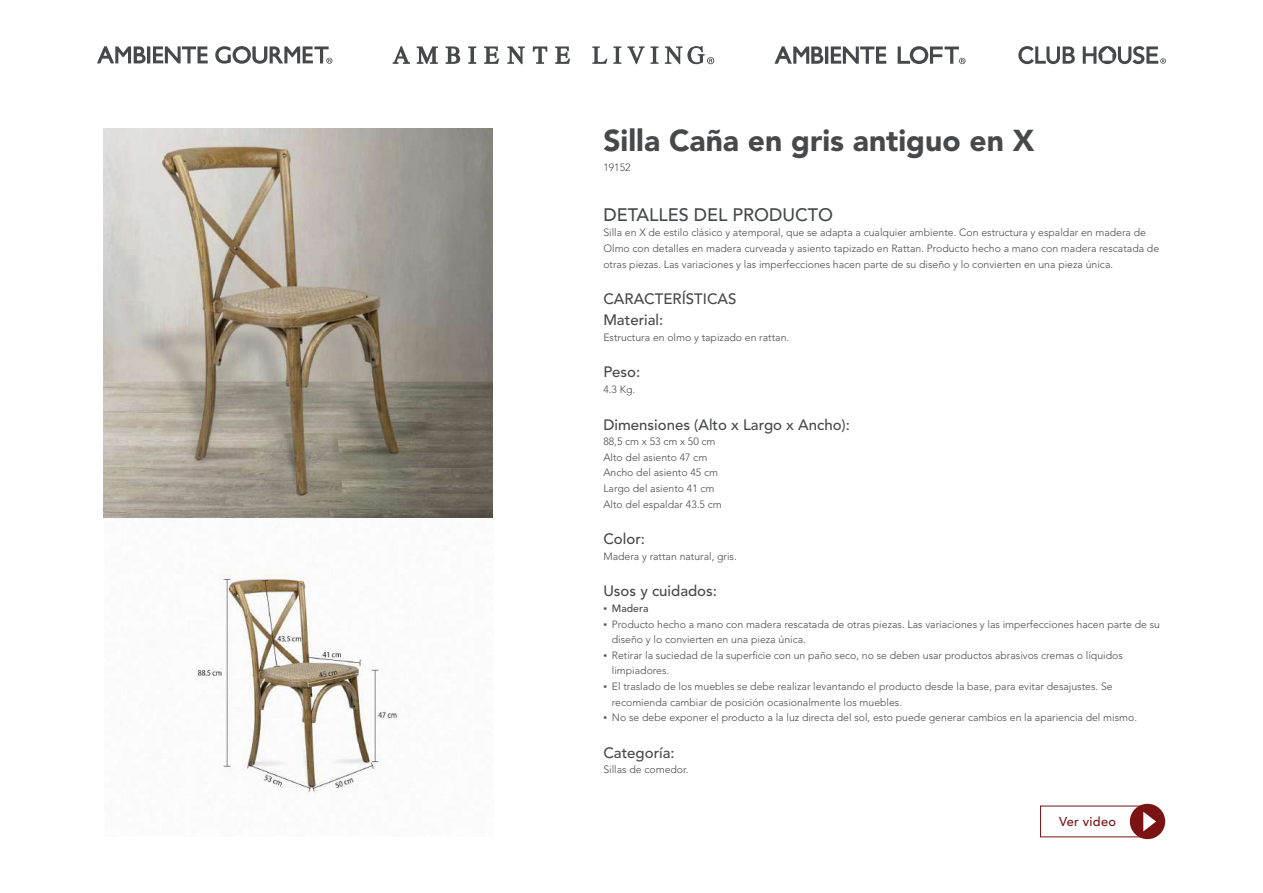
<style>
.page{position:relative;width:1263px;height:893px;background:#fff}
.page>*{position:absolute;margin:0;border:0;box-sizing:border-box;transform-origin:0 0}
.t1{font:900 30px "Avenir LT Std";color:#46494b}
.t2{font:500 18px "Avenir LT Std";color:#46494b}
.t3{font:500 15px/21px "Avenir LT Std";color:#46494b}
.t4{font:500 12.75px "Avenir LT Std";letter-spacing:.02em;color:#7b1214}
.t5{font:300 10.5px/15.6px "Avenir LT Std";color:#46494b}
.t6{font:500 10.5px "Avenir LT Std";color:#46494b}
.s1{font-family:"Times New Roman";font-weight:400}
</style>
<div class="page">
<svg style="left:97px;top:46px;width:49px;height:17px"></svg>
<hr style="left:147px;top:46px;width:3px;height:18px;background:#46494b">
<svg style="left:153px;top:46px;width:55px;height:17px"></svg>
<svg style="left:215px;top:46px;width:117px;height:18px"></svg>
<svg style="left:592px;top:46px;width:15px;height:18px"></svg>
<svg style="left:613px;top:46px;width:8px;height:18px"></svg>
<svg style="left:627px;top:46px;width:31px;height:18px"></svg>
<svg style="left:468px;top:46px;width:8px;height:18px"></svg>
<svg style="left:446px;top:46px;width:14px;height:18px"></svg>
<svg style="left:555px;top:46px;width:15px;height:18px"></svg>
<svg style="left:417px;top:46px;width:21px;height:18px"></svg>
<svg style="left:393px;top:46px;width:17px;height:18px"></svg>
<svg style="left:484px;top:46px;width:15px;height:18px"></svg>
<svg style="left:533px;top:46px;width:14px;height:18px"></svg>
<svg style="left:507px;top:46px;width:18px;height:18px"></svg>
<svg style="left:665px;top:46px;width:49px;height:18px"></svg>
<svg style="left:774px;top:46px;width:49px;height:18px"></svg>
<hr style="left:825px;top:47px;width:3px;height:17px;background:#46494b">
<svg style="left:831px;top:46px;width:55px;height:18px"></svg>
<svg style="left:898px;top:46px;width:67px;height:18px"></svg>
<svg style="left:1018px;top:46px;width:57px;height:18px"></svg>
<svg style="left:1083px;top:46px;width:83px;height:18px"></svg>
<div style="left:1130px;top:804px;width:35px;height:35px;background:#7b1214;border-radius:50%"></div>
<svg style="left:1143px;top:812px;width:13px;height:19px"></svg>
<img style="left:105px;top:517px;width:388px;height:277px">
<img style="left:104px;top:128px;width:389px;height:389px">
<h1 class="t1" style="left:603px;top:122px;width:433px">Silla Caña en gris antiguo en X</h1>
<p class="t5" style="left:603px;top:159px;width:29px">19152</p>
<h2 class="t2" style="left:603px;top:204px;width:231px">DETALLES DEL PRODUCTO</h2>
<p class="t5" style="left:603px;top:225px;width:557px">Silla en X de estilo clásico y atemporal, que se adapta a cualquier ambiente. Con estructura y espaldar en madera de<br>Olmo con detalles en madera curveada y asiento tapizado en Rattan. Producto hecho a mano con madera rescatada de otras piezas. Las variaciones y las imperfecciones hacen parte de su diseño y lo convierten en una pieza única.</p>
<h3 class="t3" style="left:603px;top:289px;width:135px">CARACTERÍSTICAS<br>Material:</h3>
<p class="t5" style="left:603px;top:329px;width:187px">Estructura en olmo y tapizado en rattan.</p>
<h3 class="t3" style="left:603px;top:362px;width:38px">Peso:</h3>
<p class="t5" style="left:603px;top:382px;width:33px">4.3 Kg.</p>
<h3 class="t3" style="left:603px;top:414px;width:248px">Dimensiones (Alto x Largo x Ancho):</h3>
<p class="t5" style="left:603px;top:434px;width:120px">88,5 cm x 53 cm x 50 cm<br>Alto del asiento 47 cm<br>Ancho del asiento 45 cm<br>Largo del asiento 41 cm<br>Alto del espaldar 43.5 cm</p>
<h3 class="t3" style="left:603px;top:529px;width:43px">Color:</h3>
<p class="t5" style="left:603px;top:548px;width:135px">Madera y rattan natural, gris.</p>
<h3 class="t3" style="left:603px;top:581px;width:115px">Usos y cuidados:</h3>
<p class="t6" style="left:603px;top:602px;width:47px"><span class="s1">▪</span> Madera</p>
<p class="t5" style="left:612px;top:616px;width:550px;text-indent:-9px"><span class="s1">▪</span> Producto hecho a mano con madera rescatada de otras piezas. Las variaciones y las imperfecciones hacen parte de su diseño y lo convierten en una pieza única.</p>
<p class="t5" style="left:612px;top:647px;width:512px;text-indent:-9px"><span class="s1">▪</span> Retirar la suciedad de la superficie con un paño seco, no se deben usar productos abrasivos cremas o líquidos limpiadores.</p>
<p class="t5" style="left:612px;top:679px;width:502px;text-indent:-9px"><span class="s1">▪</span> El traslado de los muebles se debe realizar levantando el producto desde la base, para evitar desajustes. Se recomienda cambiar de posición ocasionalmente los muebles.</p>
<p class="t5" style="left:603px;top:710px;width:535px"><span class="s1">▪</span> No se debe exponer el producto a la luz directa del sol, esto puede generar cambios en la apariencia del mismo.</p>
<h3 class="t3" style="left:603px;top:742px;width:73px">Categoría:</h3>
<p class="t5" style="left:603px;top:762px;width:87px">Sillas de comedor.</p>
<p class="t4" style="left:1059px;top:814px;width:58px">Ver video</p>
</div>
